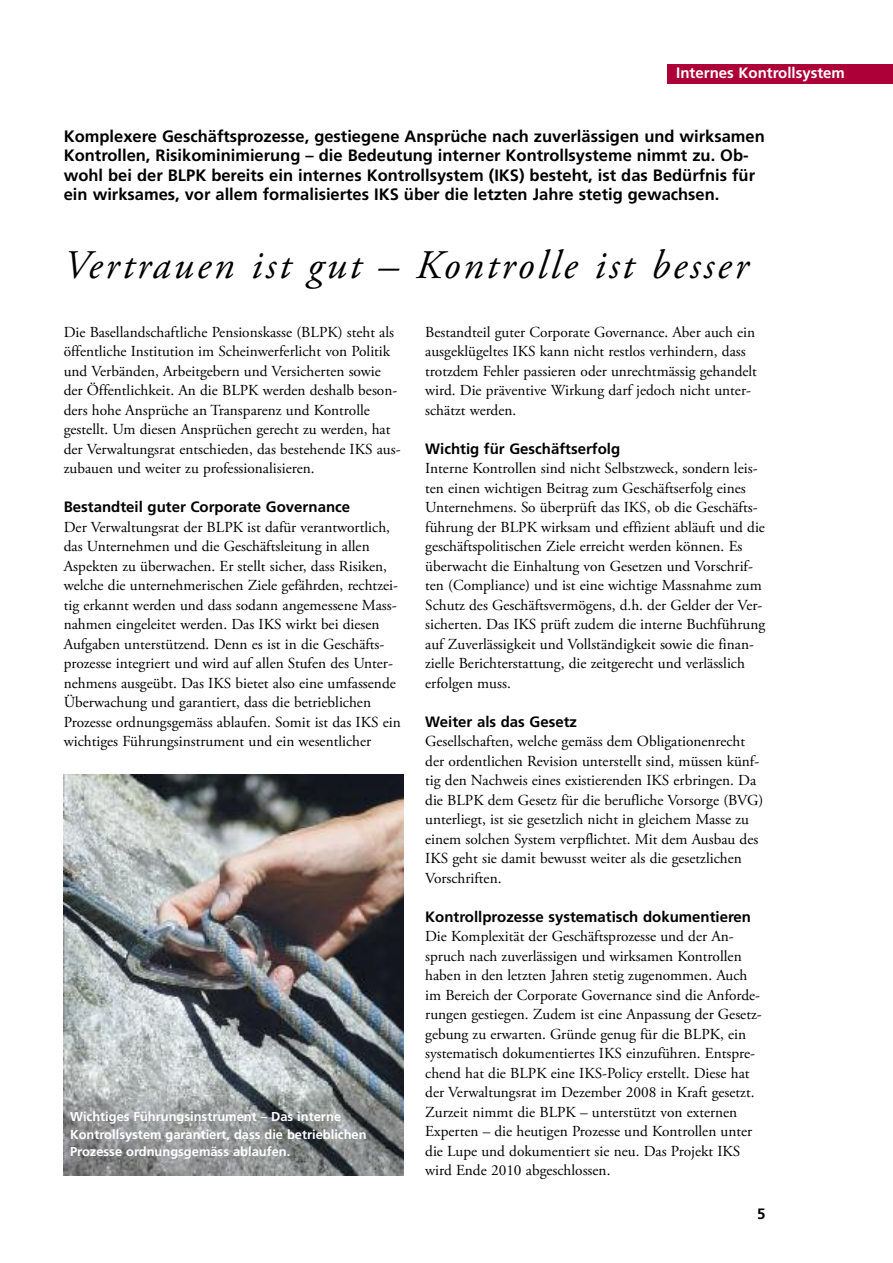
<style>
.page{position:relative;width:893px;height:1263px;background:#fff}
.page>*{position:absolute;margin:0;border:0;box-sizing:border-box;transform-origin:0 0}
.t1{font:italic 40.5px "Adobe Garamond Pro";letter-spacing:.075em;color:#000}
.t2{font:700 16.5px/19.5px "Frutiger LT Std";color:#000}
.t3{font:15.3px/19.5px "Adobe Garamond Pro";color:#000}
.t4{font:700 15px "Frutiger LT Std";color:#000}
.t5{font:700 15px "Frutiger LT Std";color:#fff}
.t6{font:700 12.9px/17.4px "Frutiger LT Std";color:#fff}
</style>
<div class="page">
<div style="left:668px;top:64px;width:225px;height:19px;background:#ad0039"></div>
<img style="left:64px;top:775px;width:340px;height:400px">
<p class="t5" style="left:676px;top:67px;width:170px">Internes Kontrollsystem</p>
<p class="t2" style="left:64px;top:128px;width:703px">Komplexere Geschäftsprozesse, gestiegene Ansprüche nach zuverlässigen und wirksamen Kontrollen, Risikominimierung – die Bedeutung interner Kontrollsysteme nimmt zu. Ob&shy;wohl bei der BLPK bereits ein internes Kontrollsystem (IKS) besteht, ist das Bedürfnis für ein wirksames, vor allem formalisiertes IKS über die letzten Jahre stetig gewachsen.</p>
<h1 class="t1" style="left:64px;top:249px;width:686px">Vertrauen ist gut – Kontrolle ist besser</h1>
<p class="t3" style="left:64px;top:324px;width:338px">Die Basellandschaftliche Pensionskasse (BLPK) steht als öffentliche Institution im Scheinwerferlicht von Politik und Verbänden, Arbeitgebern und Versicherten sowie der Öffentlichkeit. An die BLPK werden deshalb beson&shy;ders hohe Ansprüche an Transparenz und Kontrolle gestellt. Um diesen Ansprüchen gerecht zu werden, hat der Verwaltungsrat entschieden, das bestehende IKS aus&shy;zubauen und weiter zu professionalisieren.</p>
<p class="t4" style="left:64px;top:501px;width:288px">Bestandteil guter Corporate Governance</p>
<p class="t3" style="left:64px;top:519px;width:339px">Der Verwaltungsrat der BLPK ist dafür verantwortlich, das Unternehmen und die Geschäftsleitung in allen Aspekten zu überwachen. Er stellt sicher, dass Risiken, welche die unternehmerischen Ziele gefährden, rechtzei&shy;tig erkannt werden und dass sodann angemessene Mass&shy;nahmen eingeleitet werden. Das IKS wirkt bei diesen Aufgaben unterstützend. Denn es ist in die Geschäfts&shy;prozesse integriert und wird auf allen Stufen des Unter&shy;nehmens ausgeübt. Das IKS bietet also eine umfassende Überwachung und garantiert, dass die betrieblichen Prozesse ordnungsgemäss ablaufen. Somit ist das IKS ein wichtiges Führungsinstrument und ein wesentlicher</p>
<p class="t6" style="left:70px;top:1109px;width:298px">Wichtiges Führungsinstrument – Das interne<br>Kontrollsystem garantiert, dass die betrieblichen<br>Prozesse ordnungsgemäss ablaufen.</p>
<p class="t3" style="left:425px;top:324px;width:333px">Bestandteil guter Corporate Governance. Aber auch ein ausgeklügeltes IKS kann nicht restlos verhindern, dass trotzdem Fehler passieren oder unrechtmässig gehandelt wird. Die präventive Wirkung darf jedoch nicht unter&shy;schätzt werden.</p>
<p class="t4" style="left:425px;top:443px;width:196px">Wichtig für Geschäftserfolg</p>
<p class="t3" style="left:425px;top:460px;width:342px">Interne Kontrollen sind nicht Selbstzweck, sondern leis&shy;ten einen wichtigen Beitrag zum Geschäftserfolg eines Unternehmens. So überprüft das IKS, ob die Geschäfts&shy;führung der BLPK wirksam und effizient abläuft und die geschäftspolitischen Ziele erreicht werden können. Es überwacht die Einhaltung von Gesetzen und Vorschrif&shy;ten (Compliance) und ist eine wichtige Massnahme zum Schutz des Geschäftsvermögens, d.h. der Gelder der Ver&shy;sicherten. Das IKS prüft zudem die interne Buchführung auf Zuverlässigkeit und Vollständigkeit sowie die finan&shy;zielle Berichterstattung, die zeitgerecht und verlässlich erfolgen muss.</p>
<p class="t4" style="left:425px;top:716px;width:153px">Weiter als das Gesetz</p>
<p class="t3" style="left:425px;top:733px;width:340px">Gesellschaften, welche gemäss dem Obligationenrecht der ordentlichen Revision unterstellt sind, müssen künf&shy;tig den Nachweis eines existierenden IKS erbringen. Da die BLPK dem Gesetz für die berufliche Vorsorge (BVG) unterliegt, ist sie gesetzlich nicht in gleichem Masse zu einem solchen System verpflichtet. Mit dem Ausbau des IKS geht sie damit bewusst weiter als die gesetzlichen Vorschriften.</p>
<p class="t4" style="left:425px;top:911px;width:327px">Kontrollprozesse systematisch dokumentieren</p>
<p class="t3" style="left:425px;top:928px;width:338px">Die Komplexität der Geschäftsprozesse und der An&shy;spruch nach zuverlässigen und wirksamen Kontrollen haben in den letzten Jahren stetig zugenommen. Auch im Bereich der Corporate Governance sind die Anforde&shy;rungen gestiegen. Zudem ist eine Anpassung der Gesetz&shy;gebung zu erwarten. Gründe genug für die BLPK, ein systematisch dokumentiertes IKS einzuführen. Entspre&shy;chend hat die BLPK eine IKS-Policy erstellt. Diese hat der Verwaltungsrat im Dezember 2008 in Kraft gesetzt.<br>Zurzeit nimmt die BLPK – unterstützt von externen Experten – die heutigen Prozesse und Kontrollen unter die Lupe und dokumentiert sie neu. Das Projekt IKS wird Ende 2010 abgeschlossen.</p>
<p class="t4" style="left:757px;top:1207px;width:10px">5</p>
</div>
